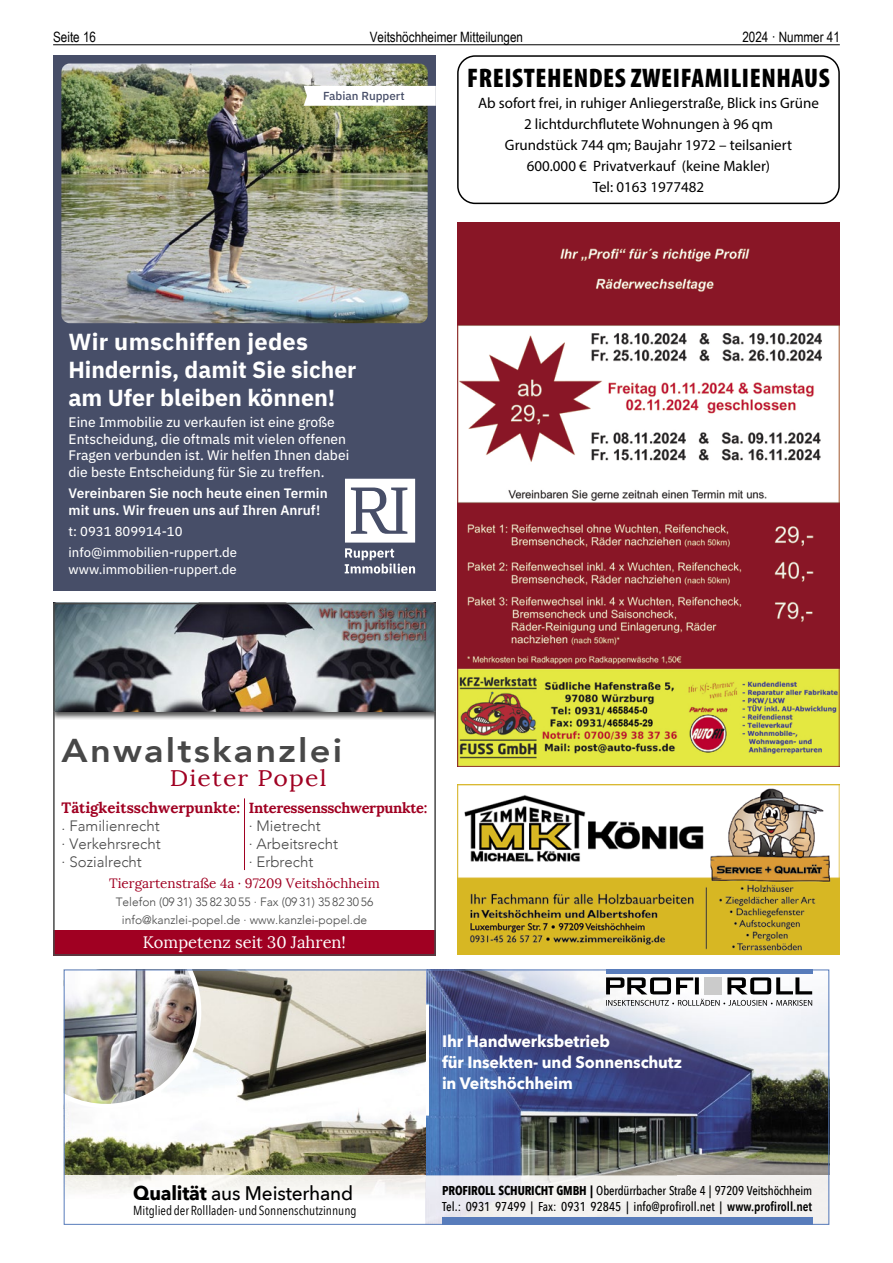
<style>
.page{position:relative;width:893px;height:1263px;background:#fff}
.page>*{position:absolute;margin:0;border:0;box-sizing:border-box;transform-origin:0 0}
.t1{font:800 33px "Avenir";letter-spacing:.06em;color:#484848;scale:1.1 1}
.t2{font:900 condensed 27px "Myriad Pro";letter-spacing:.02em;color:#000}
.t3{font:700 23.25px/27.6px "IBM Plex Sans";color:#fff}
.t4{font:22.5px "Lora";letter-spacing:.05em;color:#a00022;scale:1.1 1}
.t5{font:500 19.65px "Avenir Next";letter-spacing:-.01em;color:#000}
.t6{font:700 16.5px/21px "Avenir Next";letter-spacing:-.01em;color:#fff}
.t7{font:16.5px "Lora";color:#fff}
.t8{font:15px/21px "Myriad Pro";color:#000;text-align:center}
.t9{font:300 15px/18px "Avenir";color:#484848;text-align:justify}
.t10{font:700 15px "Lora";color:#a00022}
.t11{font:700 14.55px "Lora";letter-spacing:-.02em;color:#a00022}
.t12{font:14.25px "Arial Narrow";color:#000}
.t13{font:13.8px/16.5px "IBM Plex Sans Text";color:#fff}
.t14{font:600 13.65px/17.4px "IBM Plex Sans";color:#fff}
.t15{font:13.5px "Lora";color:#a00022}
.t16{font:13.05px/20.9px "IBM Plex Sans Text";color:#fff}
.t17{font:13.05px "Avenir Next Condensed";color:#000}
.t18{font:500 12.75px/15.6px "Avenir Next Condensed";letter-spacing:-.01em;color:#000}
.t19{font:300 12px/18px "Avenir";color:#484848;text-align:center}
.t20{font:500 11.7px "IBM Plex Sans";color:#474e68}
.s1{font-weight:700}
.s2{font-weight:600}
</style>
<div class="page">
<hr style="left:53px;top:44px;width:787px;height:1px;background:#000">
<img style="left:270px;top:971px;width:557px;height:204px">
<img style="left:66px;top:971px;width:204px;height:204px">
<div style="left:606px;top:969px;width:206px;height:5px;background:#587cbb"></div>
<svg style="left:66px;top:1175px;width:761px;height:48px"></svg>
<div style="left:442px;top:1217px;width:370px;height:8px;background:#587cbb"></div>
<svg style="left:606px;top:977px;width:206px;height:29px"></svg>
<img style="left:66px;top:971px;width:135px;height:137px">
<hr style="left:426px;top:1004px;width:3px;height:112px;background:#fff">
<div style="left:64px;top:969px;width:765px;height:256px;border:1px solid #587cbb"></div>
<img style="left:56px;top:711px;width:377px;height:8px">
<img style="left:56px;top:606px;width:377px;height:105px">
<hr style="left:244px;top:798px;width:1px;height:72px;background:#a00022">
<div style="left:53px;top:930px;width:383px;height:26px;background:#a00022"></div>
<div style="left:53px;top:603px;width:383px;height:353px;border:2px solid #484848"></div>
<img style="left:457px;top:785px;width:383px;height:170px">
<img style="left:457px;top:222px;width:383px;height:544px">
<div style="left:457px;top:55px;width:383px;height:149px;border:2px solid #000;border-radius:17px"></div>
<div style="left:53px;top:55px;width:383px;height:536px;background:#474e68"></div>
<img style="left:61px;top:64px;width:367px;height:259px">
<svg style="left:345px;top:479px;width:70px;height:95px"></svg>
<svg style="left:304px;top:86px;width:132px;height:20px;background:#fcfcfb"></svg>
<p class="t12" style="left:53px;top:27px;width:44px">Seite 16</p>
<p class="t12" style="left:370px;top:27px;width:155px">Veitshöchheimer Mitteilungen</p>
<p class="t12" style="left:742px;top:27px;width:99px">2024 · Nummer 41</p>
<p class="t20" style="left:323px;top:87px;width:83px">Fabian Ruppert</p>
<h3 class="t3" style="left:68px;top:326px;width:290px">Wir umschiffen jedes<br>Hindernis, damit Sie sicher am Ufer bleiben können!</h3>
<p class="t13" style="left:69px;top:413px;width:282px">Eine Immobilie zu verkaufen ist eine große Entscheidung, die oftmals mit vielen offenen Fragen verbunden ist. Wir helfen Ihnen dabei die beste Entscheidung für Sie zu treffen.</p>
<p class="t14" style="left:69px;top:483px;width:261px">Vereinbaren Sie noch heute einen Termin mit uns. Wir freuen uns auf Ihren Anruf!</p>
<p class="t16" style="left:69px;top:520px;width:170px">t: 0931 809914-10 info@immobilien-ruppert.de</p>
<p class="t16" style="left:69px;top:557px;width:170px">www.immobilien-ruppert.de</p>
<h2 class="t2" style="left:467px;top:61px;width:364px">FREISTEHENDES ZWEIFAMILIENHAUS</h2>
<p class="t8" style="left:478px;top:93px;width:342px">Ab sofort frei, in ruhiger Anliegerstraße, Blick ins Grüne 2 lichtdurchflutete Wohnungen à 96 qm<br>Grundstück 744 qm; Baujahr 1972 – teilsaniert<br>600.000 € Privatverkauf (keine Makler)<br>Tel: 0163 1977482</p>
<h1 class="t1" style="left:62px;top:725px;width:256px">Anwaltskanzlei</h1>
<h3 class="t4" style="left:170px;top:765px;width:144px">Dieter Popel</h3>
<p class="t10" style="left:62px;top:798px;width:180px">Tätigkeitsschwerpunkte:</p>
<p class="t9" style="left:62px;top:817px;width:101px">· Familienrecht · Verkehrsrecht · Sozialrecht</p>
<p class="t15" style="left:109px;top:875px;width:272px">Tiergartenstraße 4a · 97209 Veitshöchheim</p>
<p class="t19" style="left:116px;top:893px;width:259px">Telefon (09 31) 35 82 30 55 · Fax (09 31) 35 82 30 56 info@kanzlei-popel.de · www.kanzlei-popel.de</p>
<p class="t7" style="left:143px;top:932px;width:205px">Kompetenz seit 30 Jahren!</p>
<p class="t11" style="left:249px;top:798px;width:180px">Interessensschwerpunkte:</p>
<p class="t9" style="left:249px;top:817px;width:91px;text-align:left">· Mietrecht<br>· Arbeitsrecht · Erbrecht</p>
<p class="t6" style="left:442px;top:1031px;width:241px">Ihr Handwerksbetrieb<br>für Insekten- und Sonnenschutz in Veitshöchheim</p>
<h3 class="t5" style="left:133px;top:1176px;width:221px"><span class="s1">Qualität</span> aus Meisterhand</h3>
<p class="t17" style="left:133px;top:1199px;width:225px">Mitglied der Rollladen- und Sonnenschutzinnung</p>
<p class="t18" style="left:442px;top:1182px;width:372px"><span class="s1">PROFIROLL SCHURICHT GMBH |</span> Oberdürrbacher Straße 4 | 97209 Veitshöchheim<br>Tel.: 0931 97499 | Fax: 0931 92845 | info@profiroll.net | <span class="s2">www.profiroll.net</span></p>
</div>
